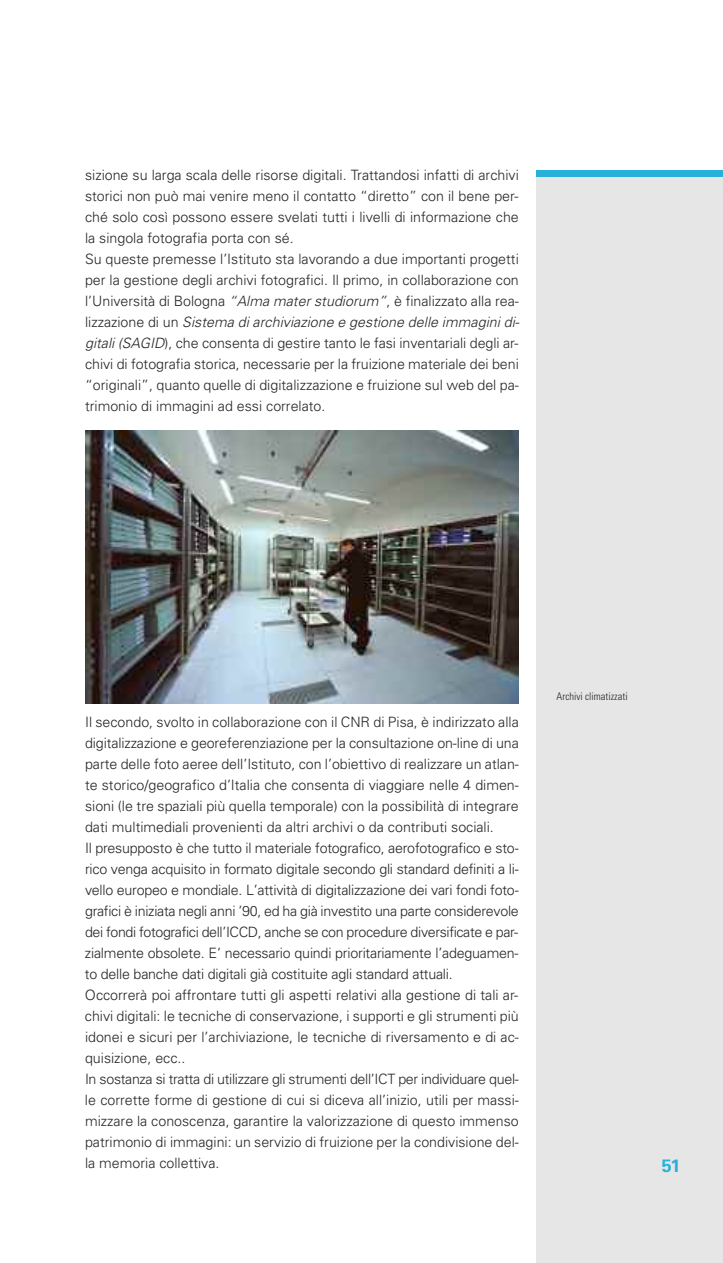
<style>
.page{position:relative;width:723px;height:1263px;background:#fff}
.page>*{position:absolute;margin:0;border:0;box-sizing:border-box;transform-origin:0 0}
.t1{font:700 18px "Univers";color:#27b0da}
.t2{font:300 14.25px/21px "Univers";color:#272627}
.t3{font:300 condensed 10.5px "Univers";color:#272627}
.s1{font-style:italic}
</style>
<div class="page">
<div style="left:536px;top:170px;width:187px;height:1093px;background:#e7e6e6"></div>
<div style="left:536px;top:170px;width:187px;height:6px;background:#27b0da"></div>
<img style="left:85px;top:431px;width:434px;height:272px">
<p class="t2" style="left:85px;top:166px;width:436px">sizione su larga scala delle risorse digitali. Trattandosi infatti di archivi storici non può mai venire meno il contatto “diretto” con il bene per&shy;ché solo così possono essere svelati tutti i livelli di informazione che la singola fotografia porta con sé.<br>Su queste premesse l’Istituto sta lavorando a due importanti progetti per la gestione degli archivi fotografici. Il primo, in collaborazione con l’Università di Bologna <span class="s1">“Alma mater studiorum”</span>, è finalizzato alla rea&shy;lizzazione di un <span class="s1">Sistema di archiviazione e gestione delle immagini di&shy;gitali (SAGID</span>), che consenta di gestire tanto le fasi inventariali degli ar&shy;chivi di fotografia storica, necessarie per la fruizione materiale dei beni “originali”, quanto quelle di digitalizzazione e fruizione sul web del pa&shy;trimonio di immagini ad essi correlato.</p>
<p class="t2" style="left:85px;top:712px;width:435px">Il secondo, svolto in collaborazione con il CNR di Pisa, è indirizzato alla digitalizzazione e georeferenziazione per la consultazione on-line di una parte delle foto aeree dell’Istituto, con l’obiettivo di realizzare un atlan&shy;te storico/geografico d’Italia che consenta di viaggiare nelle 4 dimen&shy;sioni (le tre spaziali più quella temporale) con la possibilità di integrare dati multimediali provenienti da altri archivi o da contributi sociali.<br>Il presupposto è che tutto il materiale fotografico, aerofotografico e sto&shy;rico venga acquisito in formato digitale secondo gli standard definiti a li&shy;vello europeo e mondiale. L’attività di digitalizzazione dei vari fondi foto&shy;grafici è iniziata negli anni ’90, ed ha già investito una parte considerevole dei fondi fotografici dell’ICCD, anche se con procedure diversificate e par&shy;zialmente obsolete. E’ necessario quindi prioritariamente l’adeguamen&shy;to delle banche dati digitali già costituite agli standard attuali.<br>Occorrerà poi affrontare tutti gli aspetti relativi alla gestione di tali ar&shy;chivi digitali: le tecniche di conservazione, i supporti e gli strumenti più idonei e sicuri per l’archiviazione, le tecniche di riversamento e di ac&shy;quisizione, ecc..<br>In sostanza si tratta di utilizzare gli strumenti dell’ICT per individuare quel&shy;le corrette forme di gestione di cui si diceva all’inizio, utili per massi&shy;mizzare la conoscenza, garantire la valorizzazione di questo immenso patrimonio di immagini: un servizio di fruizione per la condivisione del&shy;la memoria collettiva.</p>
<p class="t3" style="left:556px;top:692px;width:73px">Archivi climatizzati</p>
<p class="t1" style="left:662px;top:1159px;width:20px">51</p>
</div>
